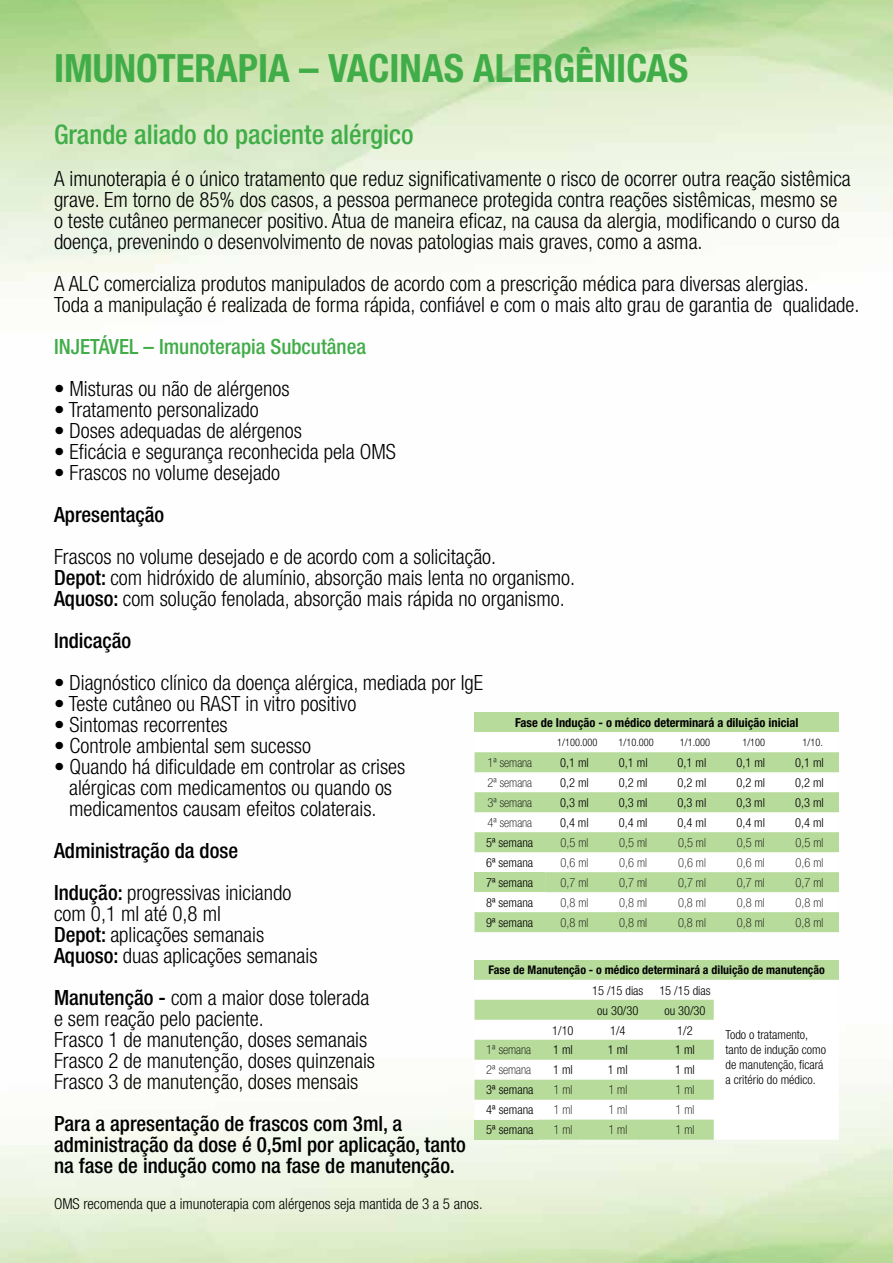
<style>
.page{position:relative;width:893px;height:1263px;background:#fff}
.page>*{position:absolute;margin:0;border:0;box-sizing:border-box;transform-origin:0 0}
.t1{font:700 condensed 39px "Helvetica Neue LT Std";color:#41ad49}
.t2{font:500 condensed 27px "Helvetica Neue LT Std";color:#41ad49}
.t3{font:300 condensed 21px/21px "Helvetica Neue LT Std";color:#000}
.t4{font:500 condensed 21px/21px "Helvetica Neue LT Std";color:#000}
.t5{font:500 condensed 21px "Helvetica Neue LT Std";color:#41ad49}
.t6{font:300 condensed 15px "Helvetica Neue LT Std";color:#000}
.t7{font:300 condensed 12.45px/15px "Helvetica Neue LT Std";color:#000}
.t8{font:100 condensed 12.45px "Helvetica Neue LT Std";color:#000}
.t9{font:700 condensed 12.45px "Helvetica Neue LT Std";color:#000}
.t10{font:700 condensed 11.85px "Helvetica Neue LT Std";color:#000}
.t11{font:300 condensed 10.35px "Helvetica Neue LT Std";color:#000}
.s1{font-weight:500}
.s2{font-weight:300}
</style>
<div class="page">
<div style="left:475px;top:712px;width:364px;height:20px;background:#b7db9b"></div>
<svg style="left:475px;top:752px;width:364px;height:180px;fill:#b7db9b"></svg>
<div style="left:475px;top:872px;width:70px;height:20px;background:#b7db9b"></div>
<div style="left:475px;top:960px;width:364px;height:20px;background:#b7db9b"></div>
<svg style="left:475px;top:999px;width:364px;height:141px"></svg>
<svg style="left:475px;top:1000px;width:239px;height:140px"></svg>
<div style="left:475px;top:1120px;width:63px;height:20px;background:#b7db9b"></div>
<h1 class="t1" style="left:54px;top:44px;width:636px">IMUNOTERAPIA – VACINAS ALERGÊNICAS</h1>
<p class="t2" style="left:54px;top:118px;width:361px">Grande aliado do paciente alérgico</p>
<p class="t3" style="left:54px;top:168px;width:798px">A imunoterapia é o único tratamento que reduz significativamente o risco de ocorrer outra reação sistêmica grave. Em torno de 85% dos casos, a pessoa permanece protegida contra reações sistêmicas, mesmo se o teste cutâneo permanecer positivo. Atua de maneira eficaz, na causa da alergia, modificando o curso da doença, prevenindo o desenvolvimento de novas patologias mais graves, como a asma.</p>
<p class="t3" style="left:54px;top:273px;width:807px">A ALC comercializa produtos manipulados de acordo com a prescrição médica para diversas alergias.<br>Toda a manipulação é realizada de forma rápida, confiável e com o mais alto grau de garantia de qualidade.</p>
<p class="t5" style="left:54px;top:334px;width:314px">INJETÁVEL – Imunoterapia Subcutânea</p>
<p class="t3" style="left:54px;top:378px;width:237px">• Misturas ou não de alérgenos</p>
<p class="t3" style="left:54px;top:399px;width:206px">• Tratamento personalizado</p>
<p class="t3" style="left:54px;top:420px;width:249px">• Doses adequadas de alérgenos</p>
<p class="t3" style="left:54px;top:441px;width:343px">• Eficácia e segurança reconhecida pela OMS</p>
<p class="t3" style="left:54px;top:462px;width:228px">• Frascos no volume desejado</p>
<p class="t4" style="left:54px;top:503px;width:112px">Apresentação</p>
<p class="t3" style="left:54px;top:546px;width:523px">Frascos no volume desejado e de acordo com a solicitação.<br><span class="s1">Depot:</span> com hidróxido de alumínio, absorção mais lenta no organismo.<br><span class="s1">Aquoso:</span> com solução fenolada, absorção mais rápida no organismo.</p>
<p class="t4" style="left:54px;top:629px;width:79px">Indicação</p>
<p class="t3" style="left:54px;top:672px;width:431px">• Diagnóstico clínico da doença alérgica, mediada por IgE</p>
<p class="t3" style="left:54px;top:693px;width:304px">• Teste cutâneo ou RAST in vitro positivo</p>
<p class="t3" style="left:54px;top:714px;width:175px">• Sintomas recorrentes</p>
<p class="t3" style="left:54px;top:735px;width:258px">• Controle ambiental sem sucesso</p>
<p class="t3" style="left:69px;top:756px;width:338px;text-indent:-15px">• Quando há dificuldade em controlar as crises alérgicas com medicamentos ou quando os medicamentos causam efeitos colaterais.</p>
<p class="t4" style="left:54px;top:829px;width:239px;line-height:42px">Administração da dose<br>Indução: <span class="s2">progressivas iniciando</span></p>
<p class="t3" style="left:54px;top:903px;width:265px">com 0,1 ml até 0,8 ml<br><span class="s1">Depot:</span> aplicações semanais<br><span class="s1">Aquoso:</span> duas aplicações semanais</p>
<p class="t3" style="left:54px;top:987px;width:323px"><span class="s1">Manutenção -</span> com a maior dose tolerada e sem reação pelo paciente.<br>Frasco 1 de manutenção, doses semanais Frasco 2 de manutenção, doses quinzenais Frasco 3 de manutenção, doses mensais</p>
<p class="t4" style="left:54px;top:1112px;width:413px">Para a apresentação de frascos com 3ml, a administração da dose é 0,5ml por aplicação, tanto na fase de indução como na fase de manutenção.</p>
<p class="t9" style="left:515px;top:715px;width:285px">Fase de Indução - o médico determinará a diluição inicial</p>
<p class="t11" style="left:557px;top:736px;width:42px">1/100.000</p>
<p class="t11" style="left:619px;top:736px;width:37px">1/10.000</p>
<p class="t11" style="left:680px;top:736px;width:32px">1/1.000</p>
<p class="t11" style="left:742px;top:736px;width:24px">1/100</p>
<p class="t11" style="left:802px;top:736px;width:22px">1/10.</p>
<p class="t8" style="left:487px;top:756px;width:46px">1ª semana</p>
<p class="t7" style="left:560px;top:755px;width:30px">0,1 ml</p>
<p class="t7" style="left:619px;top:755px;width:30px">0,1 ml</p>
<p class="t7" style="left:678px;top:755px;width:30px">0,1 ml</p>
<p class="t7" style="left:736px;top:755px;width:30px">0,1 ml</p>
<p class="t7" style="left:795px;top:755px;width:30px">0,1 ml</p>
<p class="t8" style="left:487px;top:776px;width:46px">2ª semana</p>
<p class="t7" style="left:560px;top:775px;width:30px">0,2 ml</p>
<p class="t7" style="left:619px;top:775px;width:30px">0,2 ml</p>
<p class="t7" style="left:678px;top:775px;width:30px">0,2 ml</p>
<p class="t7" style="left:736px;top:775px;width:30px">0,2 ml</p>
<p class="t7" style="left:795px;top:775px;width:30px">0,2 ml</p>
<p class="t8" style="left:487px;top:796px;width:46px">3ª semana</p>
<p class="t7" style="left:560px;top:795px;width:30px">0,3 ml</p>
<p class="t7" style="left:619px;top:795px;width:30px">0,3 ml</p>
<p class="t7" style="left:678px;top:795px;width:30px">0,3 ml</p>
<p class="t7" style="left:736px;top:795px;width:30px">0,3 ml</p>
<p class="t7" style="left:795px;top:795px;width:30px">0,3 ml</p>
<p class="t8" style="left:487px;top:816px;width:46px">4ª semana</p>
<p class="t7" style="left:560px;top:815px;width:30px">0,4 ml</p>
<p class="t7" style="left:619px;top:815px;width:30px">0,4 ml</p>
<p class="t7" style="left:678px;top:815px;width:30px">0,4 ml</p>
<p class="t7" style="left:736px;top:815px;width:30px">0,4 ml</p>
<p class="t7" style="left:795px;top:815px;width:30px">0,4 ml</p>
<p class="t7" style="left:486px;top:835px;width:49px">5ª semana</p>
<p class="t8" style="left:560px;top:835px;width:29px">0,5 ml</p>
<p class="t8" style="left:619px;top:835px;width:29px">0,5 ml</p>
<p class="t8" style="left:678px;top:835px;width:29px">0,5 ml</p>
<p class="t8" style="left:737px;top:835px;width:29px">0,5 ml</p>
<p class="t8" style="left:796px;top:835px;width:29px">0,5 ml</p>
<p class="t7" style="left:486px;top:855px;width:49px">6ª semana</p>
<p class="t8" style="left:560px;top:855px;width:29px">0,6 ml</p>
<p class="t8" style="left:619px;top:855px;width:29px">0,6 ml</p>
<p class="t8" style="left:678px;top:855px;width:29px">0,6 ml</p>
<p class="t8" style="left:737px;top:855px;width:29px">0,6 ml</p>
<p class="t8" style="left:796px;top:855px;width:29px">0,6 ml</p>
<p class="t7" style="left:486px;top:875px;width:49px">7ª semana</p>
<p class="t8" style="left:560px;top:875px;width:29px">0,7 ml</p>
<p class="t8" style="left:619px;top:875px;width:29px">0,7 ml</p>
<p class="t8" style="left:678px;top:875px;width:29px">0,7 ml</p>
<p class="t8" style="left:737px;top:875px;width:29px">0,7 ml</p>
<p class="t8" style="left:796px;top:875px;width:29px">0,7 ml</p>
<p class="t7" style="left:486px;top:895px;width:49px">8ª semana</p>
<p class="t8" style="left:560px;top:895px;width:29px">0,8 ml</p>
<p class="t8" style="left:619px;top:895px;width:29px">0,8 ml</p>
<p class="t8" style="left:678px;top:895px;width:29px">0,8 ml</p>
<p class="t8" style="left:737px;top:895px;width:29px">0,8 ml</p>
<p class="t8" style="left:796px;top:895px;width:29px">0,8 ml</p>
<p class="t7" style="left:486px;top:915px;width:49px">9ª semana</p>
<p class="t8" style="left:560px;top:915px;width:29px">0,8 ml</p>
<p class="t8" style="left:619px;top:915px;width:29px">0,8 ml</p>
<p class="t8" style="left:678px;top:915px;width:29px">0,8 ml</p>
<p class="t8" style="left:737px;top:915px;width:29px">0,8 ml</p>
<p class="t8" style="left:795px;top:915px;width:29px">0,8 ml</p>
<p class="t10" style="left:489px;top:963px;width:338px">Fase de Manutenção - o médico determinará a diluição de manutenção</p>
<p class="t7" style="left:592px;top:982px;width:53px">15 /15 dias</p>
<p class="t7" style="left:659px;top:982px;width:53px">15 /15 dias</p>
<p class="t7" style="left:725px;top:1027px;width:102px">Todo o tratamento, tanto de indução como de manutenção, ficará a critério do médico.</p>
<p class="t7" style="left:597px;top:1002px;width:43px">ou 30/30</p>
<p class="t7" style="left:664px;top:1002px;width:43px">ou 30/30</p>
<p class="t7" style="left:552px;top:1022px;width:23px">1/10</p>
<p class="t7" style="left:610px;top:1022px;width:17px">1/4</p>
<p class="t7" style="left:677px;top:1022px;width:17px">1/2</p>
<p class="t8" style="left:486px;top:1043px;width:46px">1ª semana</p>
<p class="t7" style="left:553px;top:1042px;width:21px">1 ml</p>
<p class="t7" style="left:608px;top:1042px;width:21px">1 ml</p>
<p class="t7" style="left:675px;top:1042px;width:21px">1 ml</p>
<p class="t8" style="left:486px;top:1063px;width:46px">2ª semana</p>
<p class="t7" style="left:553px;top:1062px;width:21px">1 ml</p>
<p class="t7" style="left:608px;top:1062px;width:21px">1 ml</p>
<p class="t7" style="left:675px;top:1062px;width:21px">1 ml</p>
<p class="t7" style="left:486px;top:1082px;width:49px">3ª semana</p>
<p class="t8" style="left:553px;top:1083px;width:20px">1 ml</p>
<p class="t8" style="left:608px;top:1083px;width:20px">1 ml</p>
<p class="t8" style="left:675px;top:1083px;width:20px">1 ml</p>
<p class="t7" style="left:486px;top:1102px;width:49px">4ª semana</p>
<p class="t8" style="left:553px;top:1103px;width:20px">1 ml</p>
<p class="t8" style="left:608px;top:1103px;width:20px">1 ml</p>
<p class="t8" style="left:675px;top:1103px;width:20px">1 ml</p>
<p class="t7" style="left:486px;top:1122px;width:49px">5ª semana</p>
<p class="t8" style="left:553px;top:1123px;width:20px">1 ml</p>
<p class="t8" style="left:608px;top:1123px;width:20px">1 ml</p>
<p class="t8" style="left:675px;top:1123px;width:20px">1 ml</p>
<p class="t6" style="left:54px;top:1195px;width:430px">OMS recomenda que a imunoterapia com alérgenos seja mantida de 3 a 5 anos.</p>
</div>
